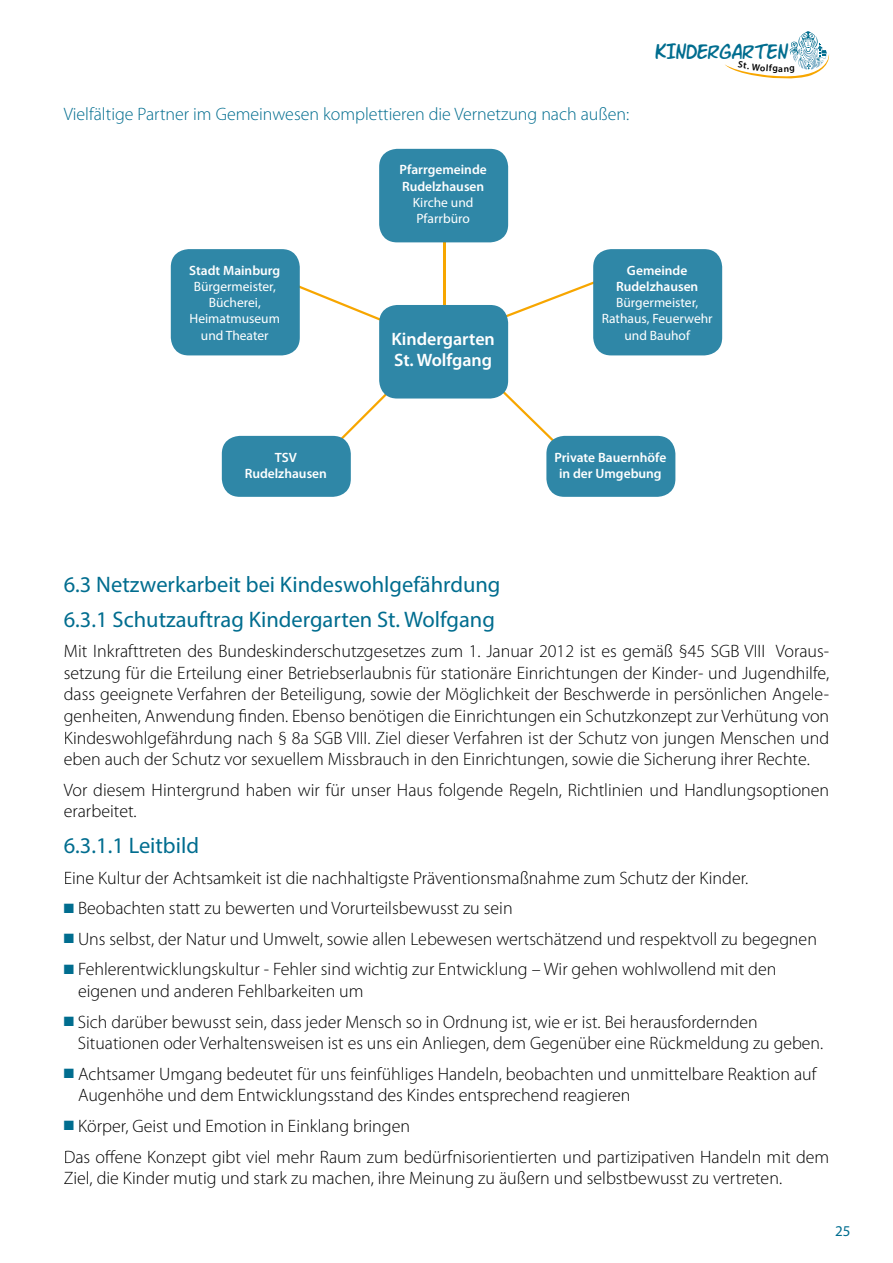
<style>
.page{position:relative;width:893px;height:1263px;background:#fff}
.page>*{position:absolute;margin:0;border:0;box-sizing:border-box;transform-origin:0 0}
.t1{font:25.8px "VTC Letterer Pro";color:#006d8f}
.t2{font:22.5px/35.5px "Myriad Pro";color:#006d8f}
.t3{font:300 18px/21.6px "Myriad Pro";color:#000}
.t4{font:300 18px "Myriad Pro";color:#006d8f}
.t5{font:600 18px/21.6px "Myriad Pro";color:#fff}
.t6{font:15px "Myriad Pro";color:#006d8f}
.t7{font:600 13.5px/16.2px "Myriad Pro";color:#fff;text-align:center}
.t8{font:13.5px/16.2px "Myriad Pro";color:#fff;text-align:center}
.t9{font:600 9.45px "Myriad Pro";color:#000}
.s1{color:#006d8f}
</style>
<div class="page">
<svg style="left:300px;top:286px;width:88px;height:35px"></svg>
<hr style="left:443px;top:238px;width:2px;height:77px;background:#f7a600">
<svg style="left:495px;top:281px;width:98px;height:38px"></svg>
<svg style="left:495px;top:384px;width:65px;height:63px"></svg>
<svg style="left:330px;top:392px;width:58px;height:58px"></svg>
<div style="left:379px;top:149px;width:129px;height:93px;background:#2f87a7;border-radius:18px"></div>
<div style="left:379px;top:305px;width:129px;height:93px;background:#2f87a7;border-radius:18px"></div>
<div style="left:171px;top:249px;width:129px;height:106px;background:#2f87a7;border-radius:18px"></div>
<div style="left:222px;top:436px;width:129px;height:61px;background:#2f87a7;border-radius:18px"></div>
<div style="left:546px;top:436px;width:129px;height:61px;background:#2f87a7;border-radius:18px"></div>
<div style="left:593px;top:249px;width:129px;height:106px;background:#2f87a7;border-radius:18px"></div>
<svg style="left:725px;top:31px;width:105px;height:48px"></svg>
<p class="t4" style="left:64px;top:104px;width:567px">Vielfältige Partner im Gemeinwesen komplettieren die Vernetzung nach außen:</p>
<p class="t7" style="left:399px;top:161px;width:89px;text-align:left">Pfarrgemeinde<br>Rudelzhausen</p>
<p class="t8" style="left:413px;top:194px;width:62px;text-align:left">Kirche und<br>Pfarrbüro</p>
<h1 class="t1" style="left:655px;top:41px;width:134px">KINDERGARTEN</h1>
<p class="t9" style="left:778px;top:63px;width:6px">a</p>
<p class="t7" style="left:189px;top:262px;width:93px">Stadt Mainburg</p>
<p class="t8" style="left:190px;top:278px;width:92px">Bürgermeister,<br>Bücherei,<br>Heimatmuseum und Theater</p>
<p class="t5" style="left:391px;top:327px;width:105px">Kindergarten<br>St. Wolfgang</p>
<p class="t7" style="left:616px;top:262px;width:84px">Gemeinde<br>Rudelzhausen</p>
<p class="t8" style="left:602px;top:294px;width:112px">Bürgermeister,<br>Rathaus, Feuerwehr und Bauhof</p>
<p class="t7" style="left:245px;top:448px;width:84px">TSV<br>Rudelzhausen</p>
<p class="t7" style="left:554px;top:448px;width:113px">Private Bauernhöfe in der Umgebung</p>
<p class="t2" style="left:64px;top:566px;width:438px">6.3 Netzwerkarbeit bei Kindeswohlgefährdung<br>6.3.1 Schutzauftrag Kindergarten St. Wolfgang</p>
<p class="t3" style="left:64px;top:641px;width:767px;text-align:justify">Mit Inkrafttreten des Bundeskinderschutzgesetzes zum 1. Januar 2012 ist es gemäß §45 SGB VIII Voraus&shy;setzung für die Erteilung einer Betriebserlaubnis für stationäre Einrichtungen der Kinder- und Jugendhilfe, dass geeignete Verfahren der Beteiligung, sowie der Möglichkeit der Beschwerde in persönlichen Angele&shy;genheiten, Anwendung finden. Ebenso benötigen die Einrichtungen ein Schutzkonzept zur Verhütung von Kindeswohlgefährdung nach § 8a SGB VIII. Ziel dieser Verfahren ist der Schutz von jungen Menschen und eben auch der Schutz vor sexuellem Missbrauch in den Einrichtungen, sowie die Sicherung ihrer Rechte.</p>
<p class="t3" style="left:64px;top:779px;width:767px">Vor diesem Hintergrund haben wir für unser Haus folgende Regeln, Richtlinien und Handlungsoptionen erarbeitet.</p>
<p class="t2" style="left:64px;top:828px;width:137px">6.3.1.1 Leitbild</p>
<p class="t3" style="left:64px;top:867px;width:686px">Eine Kultur der Achtsamkeit ist die nachhaltigste Präventionsmaßnahme zum Schutz der Kinder.</p>
<p class="t3" style="left:64px;top:898px;width:450px"><span class="s1">■</span> Beobachten statt zu bewerten und Vorurteilsbewusst zu sein</p>
<p class="t3" style="left:64px;top:928px;width:755px"><span class="s1">■</span> Uns selbst, der Natur und Umwelt, sowie allen Lebewesen wertschätzend und respektvoll zu begegnen</p>
<p class="t3" style="left:78px;top:959px;width:700px;text-indent:-14px"><span class="s1">■</span> Fehlerentwicklungskultur - Fehler sind wichtig zur Entwicklung – Wir gehen wohlwollend mit den eigenen und anderen Fehlbarkeiten um</p>
<p class="t3" style="left:78px;top:1011px;width:747px;text-indent:-14px"><span class="s1">■</span> Sich darüber bewusst sein, dass jeder Mensch so in Ordnung ist, wie er ist. Bei herausfordernden<br>Situationen oder Verhaltensweisen ist es uns ein Anliegen, dem Gegenüber eine Rückmeldung zu geben.</p>
<p class="t3" style="left:78px;top:1063px;width:740px;text-indent:-14px"><span class="s1">■</span> Achtsamer Umgang bedeutet für uns feinfühliges Handeln, beobachten und unmittelbare Reaktion auf<br>Augenhöhe und dem Entwicklungsstand des Kindes entsprechend reagieren</p>
<p class="t3" style="left:64px;top:1111px;width:767px;line-height:30.6px"><span class="s1">■</span> Körper, Geist und Emotion in Einklang bringen<br>Das offene Konzept gibt viel mehr Raum zum bedürfnisorientierten und partizipativen Handeln mit dem</p>
<p class="t3" style="left:64px;top:1168px;width:720px">Ziel, die Kinder mutig und stark zu machen, ihre Meinung zu äußern und selbstbewusst zu vertreten.</p>
<p class="t6" style="left:835px;top:1222px;width:17px">25</p>
</div>
